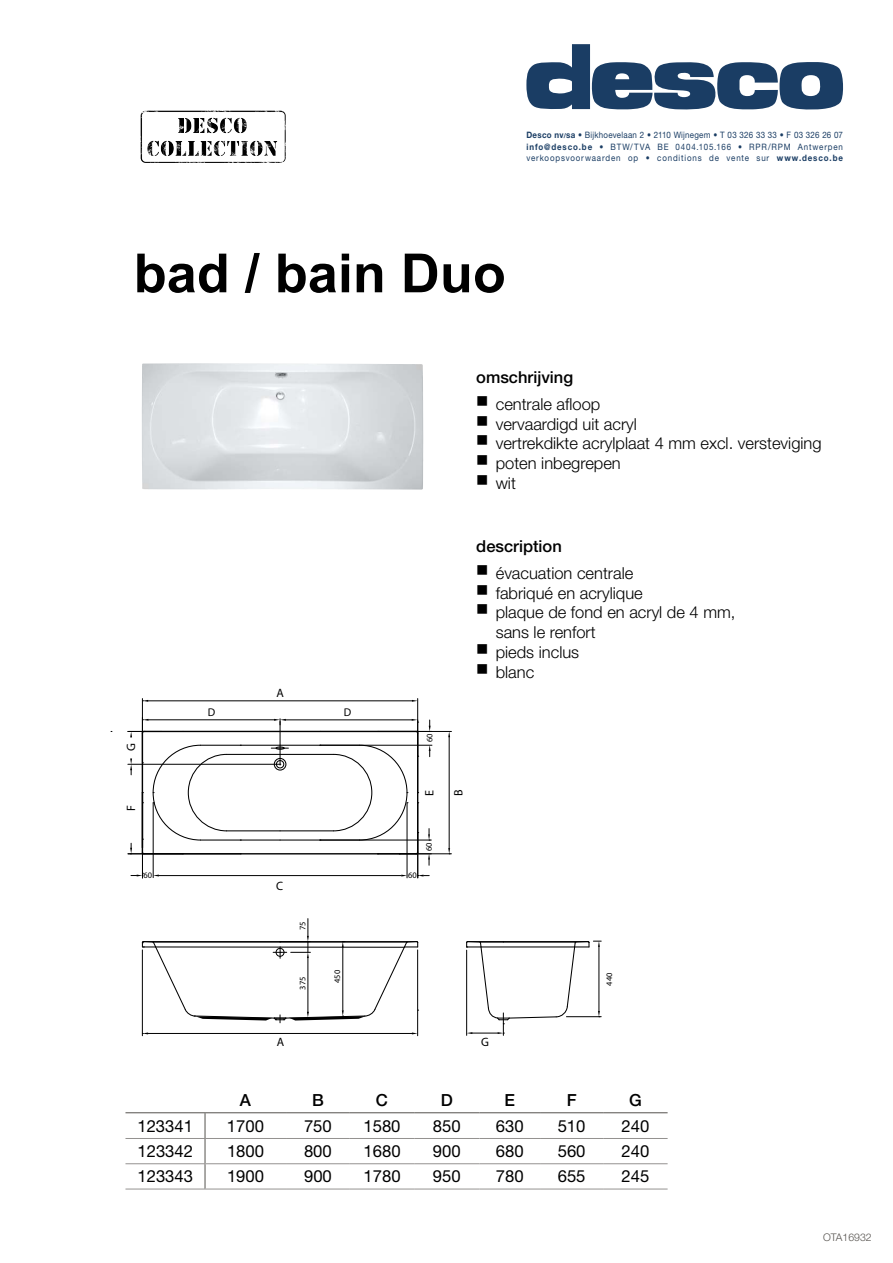
<style>
.page{position:relative;width:893px;height:1263px;background:#fff}
.page>*{position:absolute;margin:0;border:0;box-sizing:border-box;transform-origin:0 0}
.t1{font:700 54px "Arial";color:#000}
.t2{font:16.65px "Helvetica Neue LT Std";color:#000}
.t3{font:500 16.65px "Helvetica Neue LT Std";color:#000}
.t4{font:300 16.5px/19.8px "Helvetica Neue LT Std";color:#000}
.t5{font:500 16.5px "Helvetica Neue LT Std";color:#000}
.t6{font:12.15px "Myriad Pro";color:#000}
.t7{font:11.25px "Myriad Pro";color:#000}
.t8{font:300 10.5px "Helvetica Neue LT Std";color:#55524e}
.t9{font:8.85px/11.7px "Helvetica Neue LT Std";letter-spacing:.105em;color:#1a3d64;text-align:justify;scale:.9 1}
.t10{font:8.4px "Myriad Pro";color:#000}
.s1{font-weight:700}
.s2{font-weight:700;font-size:6.75px}
.s3{font-weight:500}
</style>
<div class="page">
<svg style="left:526px;top:44px;width:317px;height:66px"></svg>
<img style="left:142px;top:363px;width:281px;height:127px">
<hr style="left:125px;top:1112px;width:80px;height:1px;background:#55524e">
<hr style="left:205px;top:1112px;width:81px;height:1px;background:#55524e">
<hr style="left:286px;top:1112px;width:64px;height:1px;background:#55524e">
<hr style="left:350px;top:1112px;width:64px;height:1px;background:#55524e">
<hr style="left:414px;top:1112px;width:65px;height:1px;background:#55524e">
<hr style="left:479px;top:1112px;width:61px;height:1px;background:#55524e">
<hr style="left:540px;top:1112px;width:63px;height:1px;background:#55524e">
<hr style="left:603px;top:1112px;width:65px;height:1px;background:#55524e">
<hr style="left:125px;top:1138px;width:80px;height:1px;background:#949290">
<hr style="left:286px;top:1138px;width:64px;height:1px;background:#949290">
<hr style="left:350px;top:1138px;width:64px;height:1px;background:#949290">
<hr style="left:414px;top:1138px;width:65px;height:1px;background:#949290">
<hr style="left:479px;top:1138px;width:61px;height:1px;background:#949290">
<hr style="left:540px;top:1138px;width:63px;height:1px;background:#949290">
<hr style="left:603px;top:1138px;width:65px;height:1px;background:#949290">
<hr style="left:125px;top:1163px;width:80px;height:1px;background:#949290">
<hr style="left:286px;top:1163px;width:64px;height:1px;background:#949290">
<hr style="left:350px;top:1163px;width:64px;height:1px;background:#949290">
<hr style="left:414px;top:1163px;width:65px;height:1px;background:#949290">
<hr style="left:479px;top:1163px;width:61px;height:1px;background:#949290">
<hr style="left:540px;top:1163px;width:63px;height:1px;background:#949290">
<hr style="left:603px;top:1163px;width:65px;height:1px;background:#949290">
<hr style="left:125px;top:1188px;width:80px;height:1px;background:#949290">
<hr style="left:286px;top:1188px;width:64px;height:1px;background:#949290">
<hr style="left:350px;top:1188px;width:64px;height:1px;background:#949290">
<hr style="left:414px;top:1188px;width:65px;height:1px;background:#949290">
<hr style="left:479px;top:1188px;width:61px;height:1px;background:#949290">
<hr style="left:540px;top:1188px;width:63px;height:1px;background:#949290">
<hr style="left:603px;top:1188px;width:65px;height:1px;background:#949290">
<svg style="left:205px;top:1113px;width:1px;height:75px"></svg>
<hr style="left:205px;top:1138px;width:81px;height:1px;background:#949290">
<hr style="left:205px;top:1163px;width:81px;height:1px;background:#949290">
<hr style="left:205px;top:1188px;width:81px;height:1px;background:#949290">
<hr style="left:417px;top:698px;width:1px;height:58px;background:#000">
<hr style="left:142px;top:698px;width:1px;height:65px;background:#000">
<hr style="left:148px;top:700px;width:264px;height:1px;background:#000">
<hr style="left:144px;top:731px;width:272px;height:1px;background:#000">
<hr style="left:144px;top:853px;width:272px;height:1px;background:#000">
<hr style="left:285px;top:719px;width:127px;height:1px;background:#000">
<svg style="left:412px;top:719px;width:7px;height:4px"></svg>
<hr style="left:280px;top:754px;width:54px;height:1px;background:#000">
<hr style="left:280px;top:745px;width:80px;height:1px;background:#000">
<hr style="left:280px;top:830px;width:54px;height:1px;background:#000">
<hr style="left:280px;top:839px;width:80px;height:1px;background:#000">
<hr style="left:417px;top:793px;width:1px;height:59px;background:#000">
<hr style="left:417px;top:733px;width:1px;height:60px;background:#000">
<hr style="left:142px;top:839px;width:1px;height:39px;background:#000">
<hr style="left:407px;top:803px;width:1px;height:75px;background:#000">
<hr style="left:417px;top:803px;width:1px;height:75px;background:#000">
<hr style="left:159px;top:875px;width:242px;height:1px;background:#000">
<svg style="left:333px;top:744px;width:75px;height:96px"></svg>
<hr style="left:153px;top:803px;width:1px;height:75px;background:#000">
<svg style="left:131px;top:873px;width:11px;height:3px"></svg>
<hr style="left:320px;top:840px;width:111px;height:1px;background:#000">
<svg style="left:428px;top:854px;width:2px;height:11px"></svg>
<svg style="left:428px;top:828px;width:2px;height:13px"></svg>
<hr style="left:320px;top:745px;width:112px;height:1px;background:#000">
<svg style="left:429px;top:745px;width:2px;height:12px"></svg>
<svg style="left:429px;top:720px;width:2px;height:11px"></svg>
<hr style="left:378px;top:731px;width:73px;height:1px;background:#000">
<hr style="left:378px;top:853px;width:73px;height:1px;background:#000">
<hr style="left:449px;top:737px;width:1px;height:111px;background:#000">
<svg style="left:448px;top:848px;width:2px;height:6px"></svg>
<svg style="left:128px;top:719px;width:160px;height:136px"></svg>
<hr style="left:417px;top:950px;width:1px;height:86px;background:#000">
<hr style="left:142px;top:950px;width:1px;height:86px;background:#000">
<hr style="left:148px;top:1033px;width:264px;height:1px;background:#000">
<svg style="left:142px;top:918px;width:277px;height:105px"></svg>
<svg style="left:466px;top:940px;width:135px;height:95px"></svg>
<img style="left:170px;top:111px;width:49px;height:1px">
<p class="t9" style="left:526px;top:129px;width:353px"><span class="s1">Desco nv</span><span class="s2">/</span><span class="s1">sa</span> <span class="s3">•</span> Bijkhoevelaan 2 <span class="s3">•</span> 2110 Wijnegem <span class="s3">•</span> T 03 326 33 33 <span class="s3">•</span> F 03 326 26 07 <span class="s1">info@desco.be</span> <span class="s3">•</span> BTW/TVA BE 0404.105.166 <span class="s3">•</span> RPR/RPM Antwerpen verkoopsvoorwaarden op <span class="s3">•</span> conditions de vente sur <span class="s1">www.desco.be</span></p>
<h1 class="t1" style="left:134px;top:235px;width:374px">bad / bain Duo</h1>
<p class="t5" style="left:476px;top:367px;width:98px">omschrijving</p>
<p class="t4" style="left:476px;top:394px;width:126px">■ centrale afloop</p>
<p class="t4" style="left:476px;top:413px;width:162px">■ vervaardigd uit acryl</p>
<p class="t4" style="left:476px;top:433px;width:347px">■ vertrekdikte acrylplaat 4 mm excl. versteviging</p>
<p class="t4" style="left:476px;top:453px;width:146px">■ poten inbegrepen</p>
<p class="t4" style="left:476px;top:473px;width:41px">■ wit</p>
<p class="t6" style="left:124px;top:751px;width:9px;rotate:-90deg">G</p>
<p class="t6" style="left:277px;top:685px;width:9px">A</p>
<p class="t7" style="left:208px;top:705px;width:9px">D</p>
<p class="t7" style="left:344px;top:705px;width:9px">D</p>
<p class="t10" style="left:425px;top:742px;width:10px;rotate:-90deg">60</p>
<p class="t5" style="left:476px;top:536px;width:87px">description</p>
<p class="t4" style="left:476px;top:563px;width:159px">■ évacuation centrale</p>
<p class="t4" style="left:476px;top:582px;width:168px">■ fabriqué en acrylique</p>
<p class="t4" style="left:496px;top:602px;width:241px;text-indent:-20px">■ plaque de fond en acryl de 4 mm, sans le renfort</p>
<p class="t4" style="left:476px;top:642px;width:104px">■ pieds inclus</p>
<p class="t4" style="left:476px;top:662px;width:60px">■ blanc</p>
<p class="t6" style="left:124px;top:811px;width:7px;rotate:-90deg">F</p>
<p class="t6" style="left:422px;top:796px;width:7px;rotate:-90deg">E</p>
<p class="t6" style="left:451px;top:796px;width:8px;rotate:-90deg">B</p>
<p class="t10" style="left:143px;top:870px;width:10px">60</p>
<p class="t10" style="left:408px;top:870px;width:10px">60</p>
<p class="t6" style="left:276px;top:879px;width:9px">C</p>
<p class="t10" style="left:424px;top:851px;width:10px;rotate:-90deg">60</p>
<p class="t10" style="left:298px;top:930px;width:10px;rotate:-90deg">75</p>
<p class="t10" style="left:298px;top:990px;width:14px;rotate:-90deg">375</p>
<p class="t10" style="left:332px;top:983px;width:14px;rotate:-90deg">450</p>
<p class="t10" style="left:604px;top:986px;width:14px;rotate:-90deg">440</p>
<p class="t6" style="left:277px;top:1035px;width:9px">A</p>
<p class="t6" style="left:481px;top:1035px;width:9px">G</p>
<p class="t3" style="left:240px;top:1090px;width:13px">A</p>
<p class="t3" style="left:312px;top:1090px;width:13px">B</p>
<p class="t3" style="left:376px;top:1090px;width:14px">C</p>
<p class="t3" style="left:441px;top:1090px;width:14px">D</p>
<p class="t3" style="left:504px;top:1090px;width:12px">E</p>
<p class="t3" style="left:567px;top:1090px;width:11px">F</p>
<p class="t3" style="left:629px;top:1090px;width:14px">G</p>
<p class="t2" style="left:137px;top:1116px;width:57px">123341</p>
<p class="t2" style="left:227px;top:1116px;width:39px">1700</p>
<p class="t2" style="left:304px;top:1116px;width:29px">750</p>
<p class="t2" style="left:363px;top:1116px;width:39px">1580</p>
<p class="t2" style="left:433px;top:1116px;width:29px">850</p>
<p class="t2" style="left:496px;top:1116px;width:29px">630</p>
<p class="t2" style="left:558px;top:1116px;width:29px">510</p>
<p class="t2" style="left:621px;top:1116px;width:29px">240</p>
<p class="t2" style="left:137px;top:1141px;width:57px">123342</p>
<p class="t2" style="left:227px;top:1141px;width:39px">1800</p>
<p class="t2" style="left:304px;top:1141px;width:29px">800</p>
<p class="t2" style="left:363px;top:1141px;width:39px">1680</p>
<p class="t2" style="left:433px;top:1141px;width:29px">900</p>
<p class="t2" style="left:496px;top:1141px;width:29px">680</p>
<p class="t2" style="left:558px;top:1141px;width:29px">560</p>
<p class="t2" style="left:621px;top:1141px;width:29px">240</p>
<p class="t2" style="left:137px;top:1166px;width:57px">123343</p>
<p class="t2" style="left:227px;top:1166px;width:39px">1900</p>
<p class="t2" style="left:304px;top:1166px;width:29px">900</p>
<p class="t2" style="left:363px;top:1166px;width:39px">1780</p>
<p class="t2" style="left:433px;top:1166px;width:29px">950</p>
<p class="t2" style="left:496px;top:1166px;width:29px">780</p>
<p class="t2" style="left:558px;top:1166px;width:29px">655</p>
<p class="t2" style="left:621px;top:1166px;width:29px">245</p>
<p class="t8" style="left:823px;top:1231px;width:50px">OTA16932</p>
</div>
